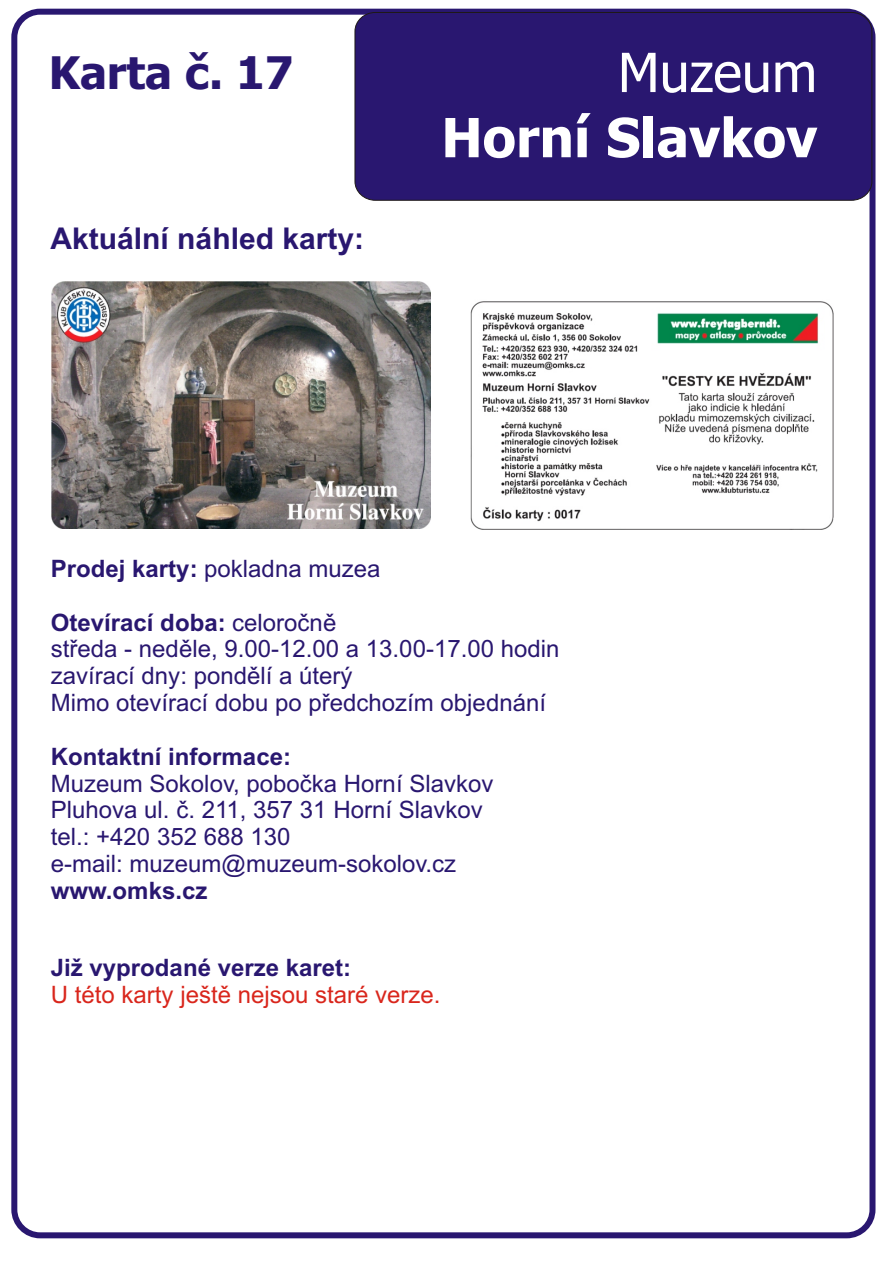
<style>
.page{position:relative;width:894px;height:1263px;background:#fff}
.page>*{position:absolute;margin:0;border:0;box-sizing:border-box;transform-origin:0 0}
.t1{font:700 54px "Tahoma";color:#fff}
.t2{font:54px "Tahoma";color:#fff}
.t3{font:700 45px "Tahoma";color:#291770}
.t4{font:700 30px "Arial";color:#291770}
.t5{font:24px/26.8px "Arial";color:#291770}
.t6{font:700 24px "Arial";color:#291770}
.t7{font:24px "Arial";color:#d9261c}
.s1{font-weight:700}
</style>
<div class="page">
<div style="left:11px;top:9px;width:865px;height:1229px;background:#fff;border:6px solid #291770;border-radius:26px"></div>
<div style="left:355px;top:12px;width:517px;height:188px;background:#291770;border:1px solid #1f1a17;border-radius:20px"></div>
<img style="left:51px;top:282px;width:379px;height:247px">
<img style="left:470px;top:301px;width:364px;height:228px">
<h2 class="t3" style="left:49px;top:55px;width:246px">Karta è. 17</h2>
<h1 class="t2" style="left:618px;top:51px;width:201px">Muzeum</h1>
<h1 class="t1" style="left:441px;top:116px;width:378px">Horní Slavkov</h1>
<p class="t4" style="left:51px;top:228px;width:315px">Aktuální náhled karty:</p>
<p class="t5" style="left:51px;top:557px;width:331px"><span class="s1">Prodej karty:</span> pokladna muzea</p>
<p class="t5" style="left:51px;top:611px;width:510px"><span class="s1">Otevírací doba:</span> celoroènì<br>støeda - nedìle, 9.00-12.00 a 13.00-17.00 hodin zavírací dny: pondìlí a úterý<br>Mimo otevírací dobu po pøedchozím objednání</p>
<p class="t6" style="left:51px;top:747px;width:242px">Kontaktní informace:</p>
<p class="t5" style="left:51px;top:772px;width:444px">Muzeum Sokolov, poboèka Horní Slavkov Pluhova ul. è. 211, 357 31 Horní Slavkov tel.: +420 352 688 130<br>e-mail: muzeum@muzeum-sokolov.cz</p>
<p class="t6" style="left:51px;top:881px;width:158px">www.omks.cz</p>
<p class="t6" style="left:51px;top:959px;width:302px">Již vyprodané verze karet:</p>
<p class="t7" style="left:51px;top:986px;width:391px">U této karty ještì nejsou staré verze.</p>
</div>
